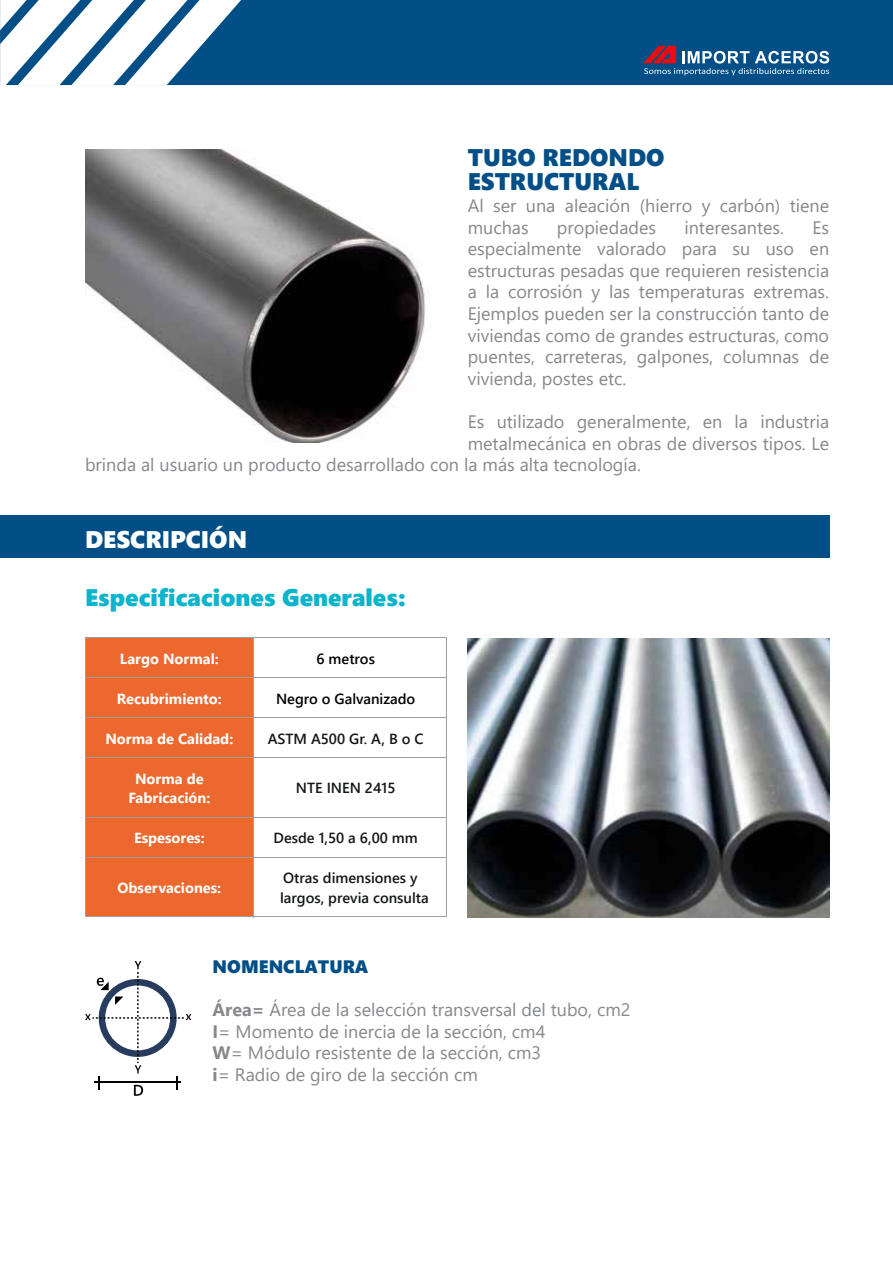
<style>
.page{position:relative;width:893px;height:1263px;background:#fff}
.page>*{position:absolute;margin:0;border:0;box-sizing:border-box;transform-origin:0 0}
.t1{font:24px "Segoe UI Black";color:#0cb4ce}
.t2{font:24px/24px "Segoe UI Black";color:#024f88}
.t3{font:24px "Segoe UI Black";color:#fff}
.t4{font:18px/21.6px "Segoe UI";color:#86888c}
.t5{font:18px "Segoe UI Black";color:#024f88}
.t6{font:700 14.55px/19.5px "Segoe UI";color:#fff;text-align:center}
.t7{font:600 14.55px/19.5px "Segoe UI";color:#141618}
.t8{font:600 14.55px "Segoe UI";color:#010202}
.s1{font-weight:700}
</style>
<div class="page">
<div style="left:0;top:0;width:893px;height:85px;background:#024f88"></div>
<svg style="left:643px;top:46px;width:186px;height:29px"></svg>
<svg style="left:0;top:0;width:241px;height:85px"></svg>
<div style="left:0;top:516px;width:829px;height:42px;background:#024f88"></div>
<img style="left:85px;top:149px;width:341px;height:294px">
<img style="left:468px;top:639px;width:361px;height:278px">
<div style="left:85px;top:637px;width:168px;height:40px;background:#ec682f"></div>
<div style="left:85px;top:677px;width:168px;height:40px;background:#ec682f"></div>
<div style="left:85px;top:717px;width:168px;height:40px;background:#ec682f"></div>
<div style="left:85px;top:757px;width:168px;height:60px;background:#ec682f"></div>
<div style="left:85px;top:817px;width:168px;height:40px;background:#ec682f"></div>
<div style="left:85px;top:857px;width:168px;height:59px;background:#ec682f"></div>
<hr style="left:253px;top:916px;width:193px;height:1px;background:#9f9f9f">
<hr style="left:445px;top:857px;width:1px;height:59px;background:#9f9f9f">
<hr style="left:85px;top:916px;width:169px;height:1px;background:#9f9f9f">
<hr style="left:85px;top:857px;width:1px;height:59px;background:#9f9f9f">
<hr style="left:253px;top:857px;width:1px;height:60px;background:#9f9f9f">
<hr style="left:253px;top:857px;width:193px;height:1px;background:#9f9f9f">
<hr style="left:445px;top:817px;width:1px;height:40px;background:#9f9f9f">
<hr style="left:85px;top:857px;width:169px;height:1px;background:#9f9f9f">
<hr style="left:85px;top:817px;width:1px;height:40px;background:#9f9f9f">
<hr style="left:253px;top:817px;width:1px;height:41px;background:#9f9f9f">
<hr style="left:253px;top:817px;width:193px;height:1px;background:#9f9f9f">
<hr style="left:445px;top:757px;width:1px;height:60px;background:#9f9f9f">
<hr style="left:85px;top:817px;width:169px;height:1px;background:#9f9f9f">
<hr style="left:85px;top:757px;width:1px;height:60px;background:#9f9f9f">
<hr style="left:253px;top:757px;width:1px;height:61px;background:#9f9f9f">
<hr style="left:253px;top:757px;width:193px;height:1px;background:#9f9f9f">
<hr style="left:445px;top:717px;width:1px;height:40px;background:#9f9f9f">
<hr style="left:85px;top:757px;width:169px;height:1px;background:#9f9f9f">
<hr style="left:85px;top:717px;width:1px;height:40px;background:#9f9f9f">
<hr style="left:253px;top:717px;width:1px;height:41px;background:#9f9f9f">
<hr style="left:253px;top:717px;width:193px;height:1px;background:#9f9f9f">
<hr style="left:445px;top:677px;width:1px;height:40px;background:#9f9f9f">
<hr style="left:85px;top:717px;width:169px;height:1px;background:#9f9f9f">
<hr style="left:85px;top:677px;width:1px;height:40px;background:#9f9f9f">
<hr style="left:253px;top:677px;width:1px;height:41px;background:#9f9f9f">
<hr style="left:253px;top:637px;width:193px;height:1px;background:#9f9f9f">
<hr style="left:253px;top:677px;width:193px;height:1px;background:#9f9f9f">
<hr style="left:445px;top:637px;width:1px;height:40px;background:#9f9f9f">
<hr style="left:85px;top:637px;width:168px;height:1px;background:#9f9f9f">
<hr style="left:85px;top:677px;width:169px;height:1px;background:#9f9f9f">
<hr style="left:85px;top:637px;width:1px;height:40px;background:#9f9f9f">
<hr style="left:253px;top:637px;width:1px;height:41px;background:#9f9f9f">
<svg style="left:85px;top:961px;width:106px;height:135px"></svg>
<h1 class="t2" style="left:468px;top:144px;width:198px">TUBO REDONDO<br>ESTRUCTURAL</h1>
<p class="t4" style="left:468px;top:193px;width:363px">Al ser una aleación (hierro y carbón) tiene muchas</p>
<p class="t4" style="left:557px;top:215px;width:101px">propiedades</p>
<p class="t4" style="left:684px;top:215px;width:101px">interesantes.</p>
<p class="t4" style="left:468px;top:215px;width:363px;text-align:justify;text-indent:345px">Es especialmente valorado para su uso en estructuras pesadas que requieren resistencia a la corrosión y las temperaturas extremas.<br>Ejemplos pueden ser la construcción tanto de viviendas como de grandes estructuras, como puentes, carreteras, galpones, columnas de vivienda, postes etc.</p>
<p class="t4" style="left:468px;top:409px;width:363px">Es utilizado generalmente, en la industria</p>
<p class="t4" style="left:468px;top:431px;width:363px">metalmecánica en obras de diversos tipos. Le</p>
<p class="t4" style="left:85px;top:452px;width:557px">brinda al usuario un producto desarrollado con la más alta tecnología.</p>
<h1 class="t3" style="left:85px;top:522px;width:164px">DESCRIPCIÓN</h1>
<h1 class="t1" style="left:85px;top:580px;width:322px">Especificaciones Generales:</h1>
<p class="t6" style="left:120px;top:648px;width:100px">Largo Normal:</p>
<p class="t8" style="left:316px;top:645px;width:60px">6 metros</p>
<p class="t6" style="left:117px;top:688px;width:106px">Recubrimiento:</p>
<p class="t8" style="left:276px;top:685px;width:141px">Negro o Galvanizado</p>
<p class="t6" style="left:105px;top:728px;width:129px">Norma de Calidad:</p>
<p class="t7" style="left:268px;top:728px;width:158px">ASTM A500 Gr. A, B o C</p>
<p class="t6" style="left:128px;top:768px;width:83px">Norma de<br>Fabricación:</p>
<p class="t7" style="left:296px;top:777px;width:101px">NTE INEN 2415</p>
<p class="t6" style="left:134px;top:827px;width:72px">Espesores:</p>
<p class="t7" style="left:273px;top:827px;width:146px">Desde 1,50 a 6,00 mm</p>
<p class="t6" style="left:117px;top:877px;width:105px">Observaciones:</p>
<p class="t7" style="left:280px;top:867px;width:150px">Otras dimensiones y largos, previa consulta</p>
<p class="t5" style="left:213px;top:953px;width:157px">NOMENCLATURA</p>
<p class="t4" style="left:213px;top:997px;width:419px"><span class="s1">Área=</span> Área de la selección transversal del tubo, cm2<br><span class="s1">I</span>= Momento de inercia de la sección, cm4<br><span class="s1">W</span>= Módulo resistente de la sección, cm3<br><span class="s1">i</span>= Radio de giro de la sección cm</p>
</div>
